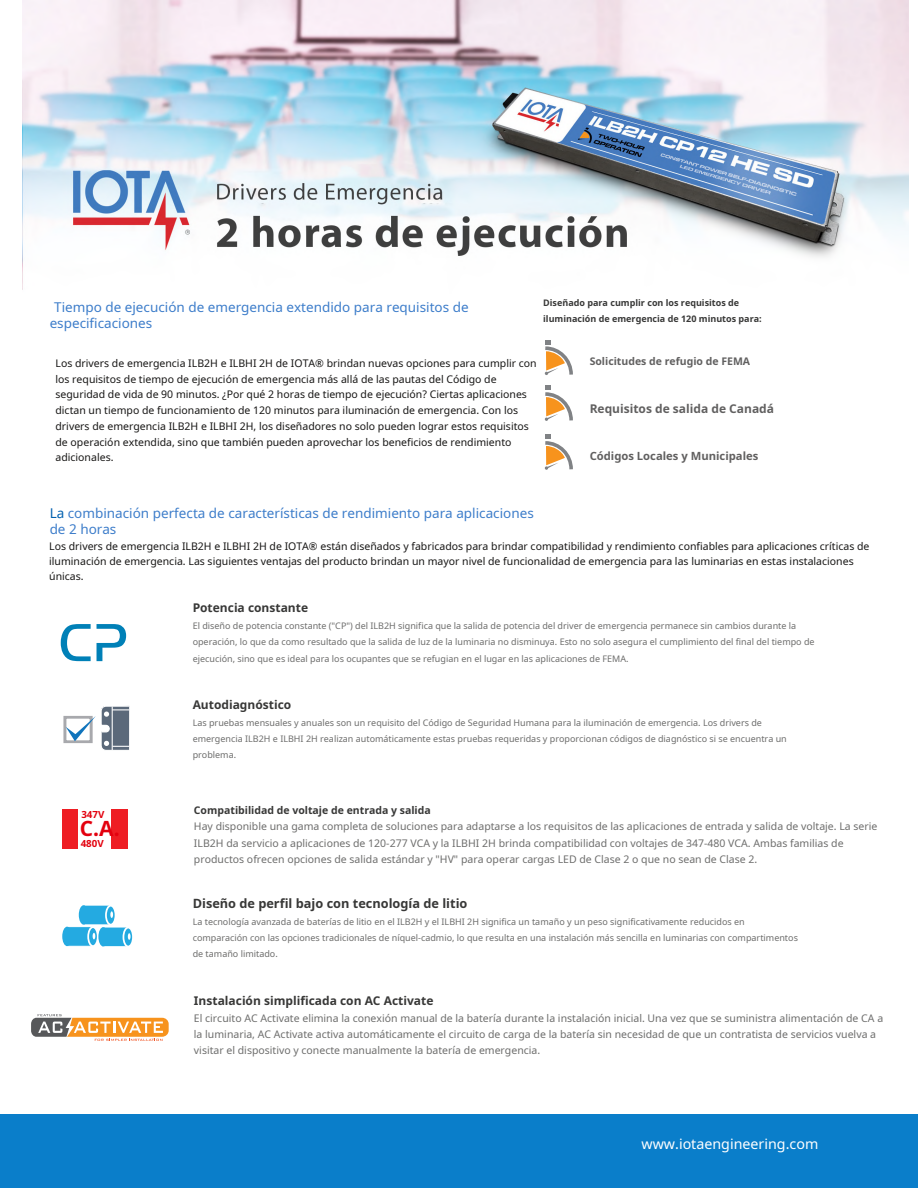
<style>
.page{position:relative;width:918px;height:1188px;background:#fff}
.page>*{position:absolute;margin:0;border:0;box-sizing:border-box;transform-origin:0 0}
.t1{font:700 21px "Noto Sans";color:#e3000e}
.t2{font:14.25px "Noto Sans";color:#fff}
.t3{font:13.5px/16.2px "Noto Sans";color:#3d7dca}
.t4{font:700 12.75px "Noto Sans";color:#383837}
.t5{font:700 12px "Noto Sans";color:#383837}
.t6{font:700 12px "Noto Sans";color:#616060}
.t7{font:700 11.25px "Noto Sans";color:#616060}
.t8{font:10.5px/15.8px "Noto Sans";color:#171615}
.t9{font:10.5px/16.2px "Noto Sans";color:#6d6d6c}
.t10{font:700 10.5px "Noto Sans";color:#383837}
.t11{font:700 10.5px "Noto Sans";color:#616060}
.t12{font:700 9.75px "Noto Sans";color:#e3000e}
.t13{font:9px/16.2px "Noto Sans";color:#6d6d6c}
.t14{font:700 9px/16.2px "Noto Sans";color:#383837}
.s1{font-style:inherit}
.s2{color:#0060af}
</style>
<div class="page">
<div style="left:63px;top:809px;width:15px;height:40px;background:#ee1d23"></div>
<div style="left:111px;top:809px;width:16px;height:40px;background:#ee1d23"></div>
<svg style="left:61px;top:624px;width:30px;height:37px"></svg>
<svg style="left:97px;top:624px;width:29px;height:37px"></svg>
<div style="left:64px;top:716px;width:29px;height:27px;border:3px solid #a8a9ad"></div>
<div style="left:83px;top:905px;width:29px;height:20px;background:#24aae1"></div>
<div style="left:79px;top:905px;width:9px;height:20px;background:#24aae1;border-radius:50%"></div>
<div style="left:106px;top:906px;width:10px;height:19px;background:#24aae1;border-radius:50%"></div>
<div style="left:105px;top:905px;width:11px;height:21px;border:2px solid #fff;border-radius:50%"></div>
<svg style="left:110px;top:911px;width:3px;height:7px"></svg>
<div style="left:66px;top:926px;width:28px;height:20px;background:#24aae1;border:1px solid #fff"></div>
<div style="left:62px;top:927px;width:10px;height:19px;background:#24aae1;border-radius:50%"></div>
<svg style="left:88px;top:927px;width:10px;height:19px"></svg>
<div style="left:87px;top:926px;width:12px;height:21px;border:2px solid #fff;border-radius:50%"></div>
<svg style="left:93px;top:933px;width:2px;height:6px"></svg>
<div style="left:103px;top:927px;width:26px;height:20px;background:#24aae1;border:1px solid #fff"></div>
<div style="left:98px;top:927px;width:10px;height:19px;background:#24aae1;border-radius:50%"></div>
<div style="left:123px;top:928px;width:10px;height:19px;background:#24aae1;border-radius:50%"></div>
<div style="left:123px;top:927px;width:11px;height:20px;border:2px solid #fff;border-radius:50%"></div>
<svg style="left:128px;top:933px;width:3px;height:7px"></svg>
<svg style="left:66px;top:705px;width:63px;height:45px"></svg>
<div style="left:0;top:1115px;width:918px;height:73px;background:#0a7eca"></div>
<svg style="left:31px;top:1014px;width:138px;height:27px"></svg>
<svg style="left:544px;top:340px;width:29px;height:35px"></svg>
<svg style="left:544px;top:385px;width:29px;height:36px"></svg>
<svg style="left:544px;top:434px;width:29px;height:36px"></svg>
<img style="left:23px;top:1px;width:885px;height:256px">
<h3 class="t3" style="left:50px;top:299px;width:420px;text-indent:5px">Tiempo de ejecución de emergencia extendido para requisitos de especificaciones</h3>
<p class="t8" style="left:56px;top:355px;width:483px">Los <span class="s1">drivers</span> de emergencia ILB2H e ILBHI 2H <span class="s1">de IOTA®</span> brindan nuevas opciones para cumplir con los requisitos de tiempo de ejecución de emergencia más allá de las pautas del Código de seguridad de vida de 90 minutos. ¿Por qué 2 horas de tiempo de ejecución? Ciertas aplicaciones dictan un tiempo de funcionamiento de 120 minutos para iluminación de emergencia. Con los <span class="s1">drivers</span> de emergencia ILB2H e ILBHI 2H, los diseñadores no solo pueden lograr estos requisitos de operación extendida, sino que también pueden aprovechar los beneficios de rendimiento adicionales.</p>
<p class="t14" style="left:543px;top:294px;width:220px">Diseñado para cumplir con los requisitos de iluminación de emergencia de 120 minutos para:</p>
<p class="t11" style="left:590px;top:354px;width:162px">Solicitudes de refugio de FEMA</p>
<h3 class="t6" style="left:590px;top:400px;width:186px">Requisitos de salida de Canadá</h3>
<p class="t7" style="left:590px;top:448px;width:170px">Códigos Locales y Municipales</p>
<h3 class="t3" style="left:50px;top:504px;width:486px"><span class="s2">La</span> combinación <span class="s1">perfecta</span> de características de rendimiento para aplicaciones de 2 horas</h3>
<p class="t8" style="left:49px;top:539px;width:822px;line-height:14.7px">Los <span class="s1">drivers</span> de emergencia ILB2H e ILBHI 2H <span class="s1">de IOTA®</span> están diseñados y fabricados para brindar compatibilidad y rendimiento confiables para aplicaciones críticas de iluminación de emergencia. Las siguientes ventajas del producto brindan un mayor nivel de funcionalidad de emergencia para las luminarias en estas instalaciones únicas.</p>
<p class="t12" style="left:81px;top:808px;width:25px">347V</p>
<h1 class="t1" style="left:80px;top:814px;width:41px">C.A.</h1>
<p class="t12" style="left:81px;top:837px;width:25px">480V</p>
<h3 class="t5" style="left:193px;top:599px;width:117px">Potencia constante</h3>
<p class="t13" style="left:193px;top:618px;width:624px">El diseño de potencia constante ("CP") del ILB2H significa que la salida de <span class="s1">potencia</span> del <span class="s1">driver</span> de emergencia permanece sin cambios durante la operación, lo que da como resultado que la salida de luz de la luminaria no disminuya. Esto no solo asegura el cumplimiento del final del tiempo de ejecución, sino que es ideal para los ocupantes que se refugian en el lugar en las aplicaciones de FEMA.</p>
<h3 class="t5" style="left:193px;top:696px;width:100px">Autodiagnóstico</h3>
<p class="t13" style="left:193px;top:714px;width:596px">Las pruebas mensuales y anuales son un requisito del Código de Seguridad Humana para la iluminación de emergencia. Los <span class="s1">drivers</span> de emergencia ILB2H e ILBHI 2H realizan automáticamente estas pruebas requeridas y proporcionan códigos de diagnóstico si se encuentra un problema.</p>
<p class="t10" style="left:194px;top:802px;width:238px">Compatibilidad de voltaje de entrada y salida</p>
<p class="t9" style="left:194px;top:818px;width:685px">Hay disponible una gama completa de soluciones para adaptarse a los requisitos de las aplicaciones de entrada y salida de voltaje. La serie<br>ILB2H da servicio a aplicaciones de 120-277 VCA y la ILBHI 2H brinda compatibilidad con voltajes de 347-480 VCA. Ambas familias de productos ofrecen opciones de salida estándar y "HV" para operar cargas LED de Clase 2 o que no sean de Clase 2.</p>
<h3 class="t4" style="left:193px;top:894px;width:276px">Diseño de perfil bajo con tecnología de litio</h3>
<p class="t13" style="left:193px;top:913px;width:607px">La tecnología avanzada de baterías de litio en el ILB2H y el ILBHI 2H significa un tamaño y un peso significativamente reducidos en comparación con las opciones tradicionales de níquel-cadmio, lo que resulta en una instalación más sencilla en luminarias con compartimentos de tamaño limitado.</p>
<h3 class="t5" style="left:194px;top:992px;width:241px">Instalación simplificada con AC Activate</h3>
<p class="t9" style="left:194px;top:1010px;width:691px">El circuito AC Activate elimina la conexión manual de la batería durante la instalación inicial. Una vez que se suministra alimentación de CA a la luminaria, AC Activate activa automáticamente el circuito de carga de la batería sin necesidad de que un contratista de servicios vuelva a visitar el dispositivo y conecte manualmente la batería de emergencia.</p>
<h2 class="t2" style="left:642px;top:1134px;width:178px">www.iotaengineering.com</h2>
</div>
